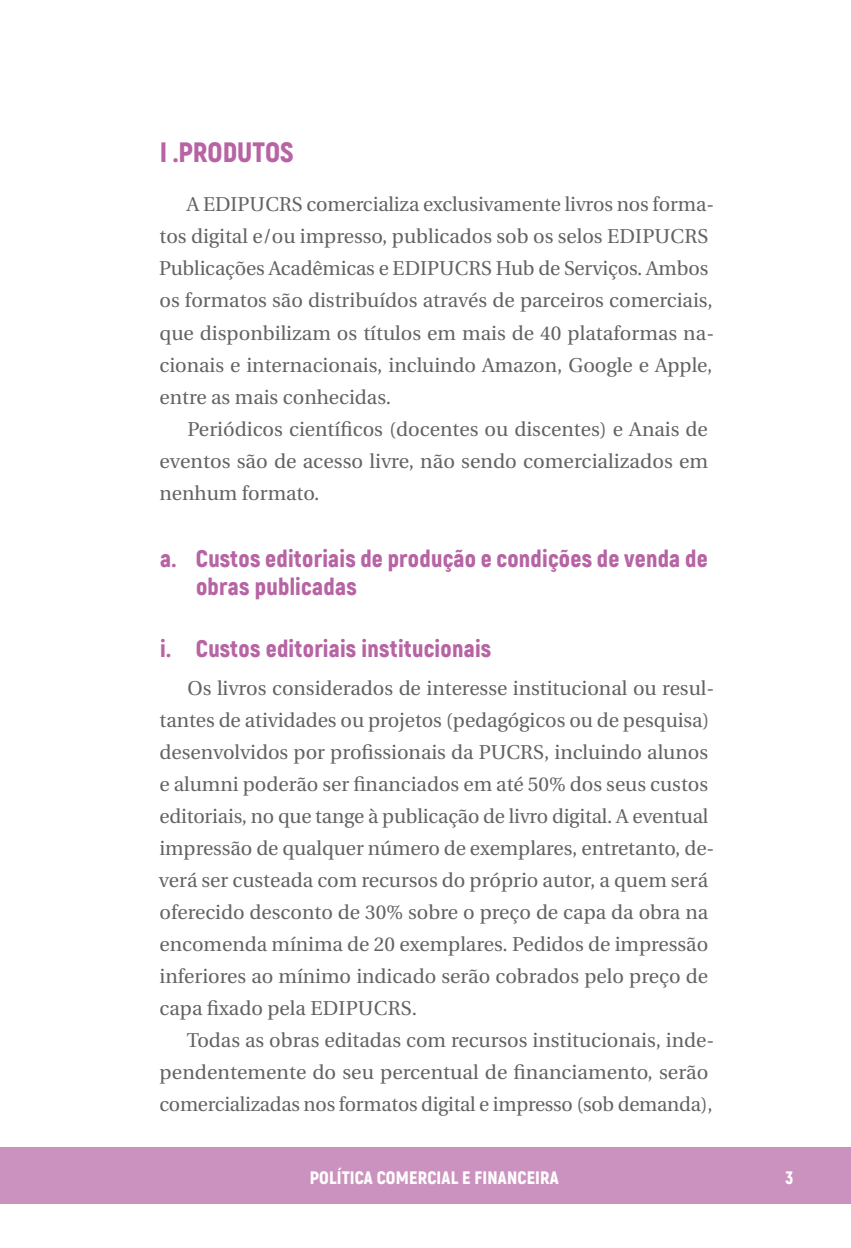
<style>
.page{position:relative;width:851px;height:1248px;background:#fff}
.page>*{position:absolute;margin:0;border:0;box-sizing:border-box;transform-origin:0 0}
.t1{font:900 28px "Akrobat";color:#b763a4}
.t2{font:900 24px/28px "Akrobat";letter-spacing:.01em;color:#b763a4}
.t3{font:20px/32px "Heuristica";color:#646363}
.t4{font:900 18px "Akrobat";letter-spacing:.01em;color:#fff}
</style>
<div class="page">
<div style="left:0;top:1146px;width:850px;height:57px;background:#cc92bf"></div>
<h1 class="t1" style="left:160px;top:134px;width:135px">I .PRODUTOS</h1>
<p class="t3" style="left:159px;top:189px;width:556px;text-indent:28px">A EDIPUCRS comercializa exclusivamente livros nos forma&shy;tos digital e/ou impresso, publicados sob os selos EDIPUCRS Publicações Acadêmicas e EDIPUCRS Hub de Serviços. Ambos os formatos são distribuídos através de parceiros comerciais, que disponbilizam os títulos em mais de 40 plataformas na&shy;cionais e internacionais, incluindo Amazon, Google e Apple, entre as mais conhecidas.</p>
<p class="t3" style="left:159px;top:413px;width:550px;text-align:justify;text-indent:28px">Periódicos científicos (docentes ou discentes) e Anais de eventos são de acesso livre, não sendo comercializados em nenhum formato.</p>
<p class="t2" style="left:196px;top:544px;width:513px;text-indent:-36px">a. Custos editoriais de produção e condições de venda de obras publicadas</p>
<p class="t2" style="left:160px;top:634px;width:332px">i. Custos editoriais institucionais</p>
<p class="t3" style="left:159px;top:672px;width:556px;text-indent:29px">Os livros considerados de interesse institucional ou resul&shy;tantes de atividades ou projetos (pedagógicos ou de pesquisa) desenvolvidos por profissionais da PUCRS, incluindo alunos e alumni poderão ser financiados em até 50% dos seus custos editoriais, no que tange à publicação de livro digital. A eventual impressão de qualquer número de exemplares, entretanto, de&shy;verá ser custeada com recursos do próprio autor, a quem será oferecido desconto de 30% sobre o preço de capa da obra na encomenda mínima de 20 exemplares. Pedidos de impressão inferiores ao mínimo indicado serão cobrados pelo preço de capa fixado pela EDIPUCRS.</p>
<p class="t3" style="left:159px;top:1024px;width:556px;text-indent:27px">Todas as obras editadas com recursos institucionais, inde&shy;pendentemente do seu percentual de financiamento, serão comercializadas nos formatos digital e impresso (sob demanda),</p>
<p class="t4" style="left:309px;top:1165px;width:250px">POLÍTICA COMERCIAL E FINANCEIRA</p>
<p class="t4" style="left:785px;top:1165px;width:9px">3</p>
</div>
